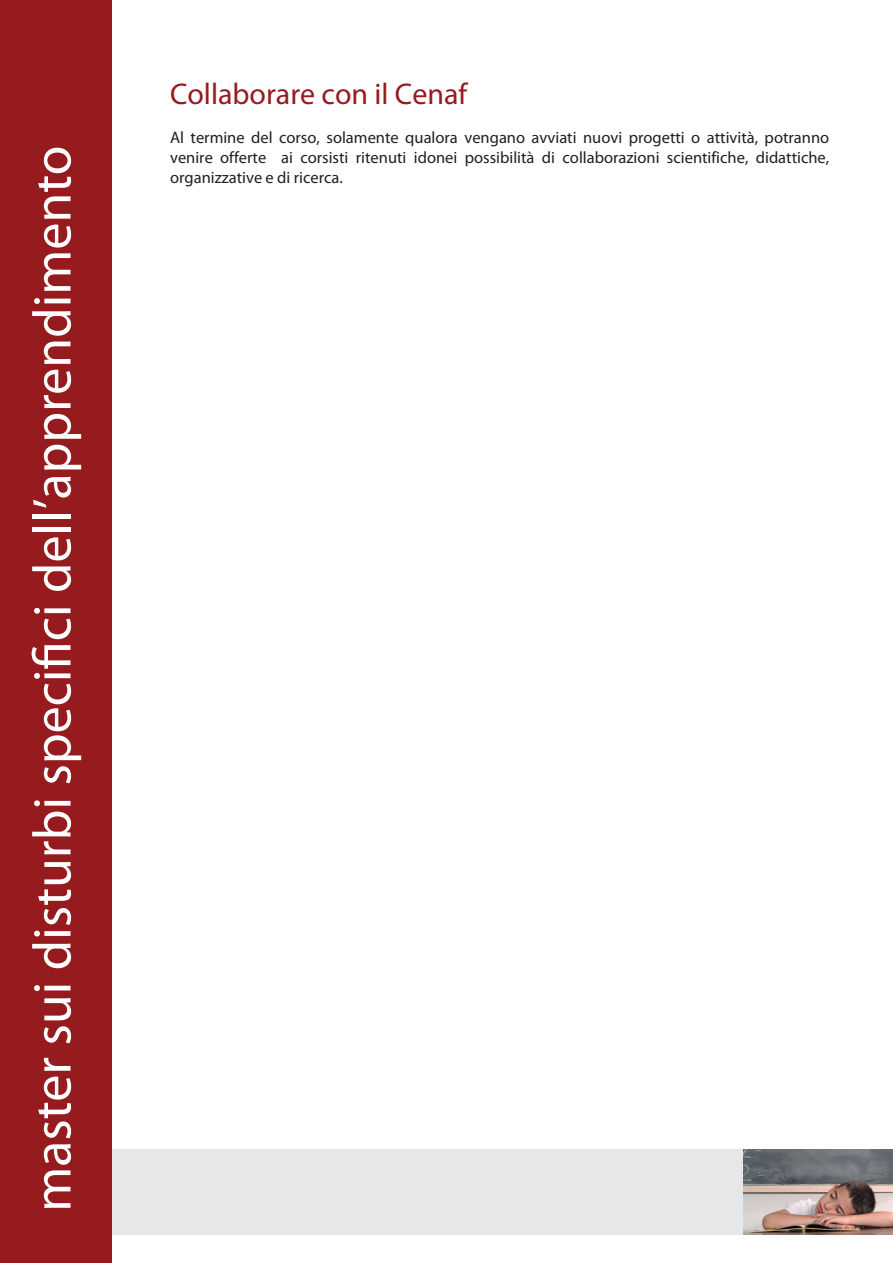
<style>
.page{position:relative;width:893px;height:1263px;background:#fff}
.page>*{position:absolute;margin:0;border:0;box-sizing:border-box;transform-origin:0 0}
.t1{font:54px "Myriad Pro";color:#fff}
.testi{font:30px "Myriad Pro";color:#961b1e}
.testi-2{font:16.5px/19.8px "Myriad Pro";color:#231f20;text-align:justify}
</style>
<div class="page">
<div style="left:99px;top:1149px;width:794px;height:85px;background:#e6e7e9"></div>
<img style="left:743px;top:1149px;width:150px;height:85px">
<div style="left:0;top:0;width:112px;height:1263px;background:#961b1e"></div>
<h1 class="t1" style="left:19px;top:1212px;width:1067px;rotate:-90deg">master sui disturbi specifici dell’apprendimento</h1>
<p class="testi" style="left:170px;top:75px;width:299px">Collaborare con il Cenaf</p>
<p class="testi-2" style="left:170px;top:128px;width:661px">Al termine del corso, solamente qualora vengano avviati nuovi progetti o attività, potranno venire offerte ai corsisti ritenuti idonei possibilità di collaborazioni scientifiche, didattiche, organizzative e di ricerca.</p>
</div>
